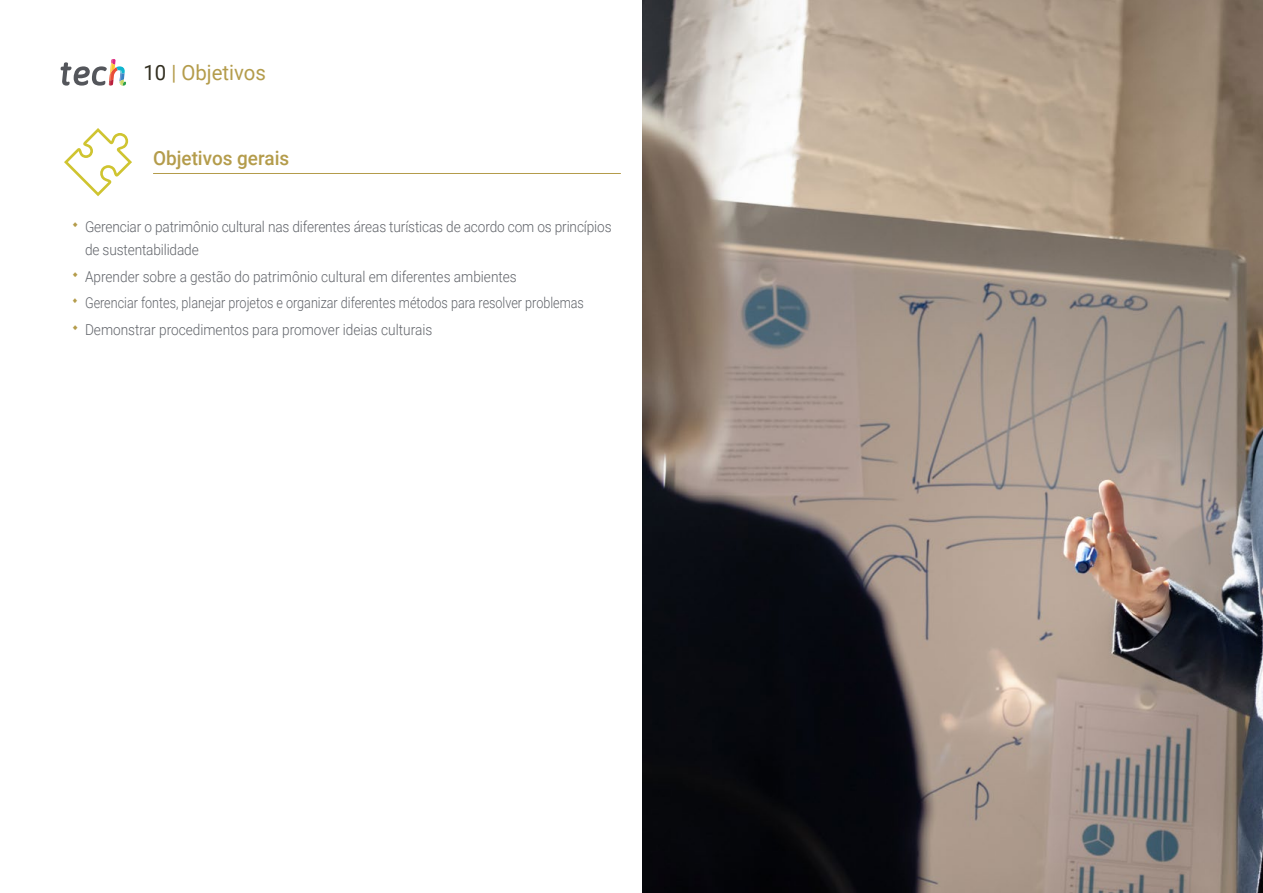
<style>
.page{position:relative;width:1263px;height:893px;background:#fff}
.page>*{position:absolute;margin:0;border:0;box-sizing:border-box;transform-origin:0 0}
.t1{font:21px "Roboto";color:#b49c4b}
.t2{font:500 19.5px "Roboto";color:#b49c4b}
.t3{font:300 15px/26.7px "Roboto";color:#61646a;scale:.91 1}
.s1{color:#312e20}
</style>
<div class="page">
<hr style="left:153px;top:173px;width:468px;height:1px;background:#b49c4b">
<svg style="left:64px;top:128px;width:68px;height:68px"></svg>
<img style="left:642px;top:0;width:621px;height:893px">
<svg style="left:61px;top:59px;width:65px;height:27px"></svg>
<h1 class="t1" style="left:144px;top:57px;width:124px"><span class="s1">10</span> | Objetivos</h1>
<h2 class="t2" style="left:153px;top:144px;width:138px">Objetivos gerais</h2>
<p class="t3" style="left:85px;top:215px;width:580px;line-height:22.5px">Gerenciar o patrimônio cultural nas diferentes áreas turísticas de acordo com os princípios de sustentabilidade</p>
<p class="t3" style="left:85px;top:262px;width:550px">Aprender sobre a gestão do patrimônio cultural em diferentes ambientes<br>Gerenciar fontes, planejar projetos e organizar diferentes métodos para resolver problemas<br>Demonstrar procedimentos para promover ideias culturais</p>
</div>
